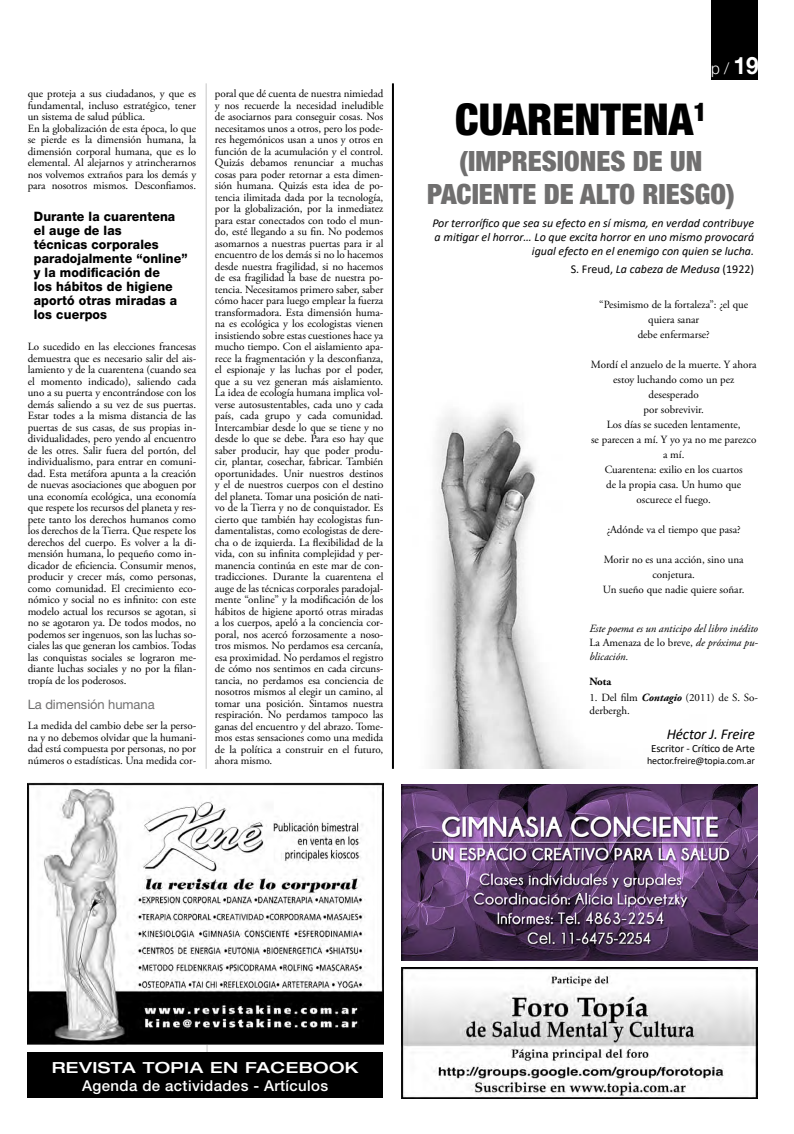
<style>
.page{position:relative;width:794px;height:1134px;background:#fff}
.page>*{position:absolute;margin:0;border:0;box-sizing:border-box;transform-origin:0 0}
.titular_editorial{font:900 condensed 44px "Helvetica Neue";color:#000}
.titular_editorial-2{font:900 condensed 28px/33px "Helvetica Neue";color:#706f6f;text-align:center}
.t1{font:300 16px "Helvetica Neue";color:#fff;scale:.95 1}
.t2{font:500 expanded 15.3px "Helvetica Neue";letter-spacing:.025em;color:#fff;scale:1.11 1}
.t3{font:500 15px "Helvetica Neue";letter-spacing:.025em;color:#fff}
.autor_topia{font:italic 15px "Calibri";letter-spacing:-.01em;color:#000}
.destacado{font:800 13px/14px "Helvetica Neue";letter-spacing:.01em;color:#000;scale:.95 1}
.subtitulo_interno{font:13px "Helvetica Neue";letter-spacing:-.005em;color:#706f6f}
.bajada{font:italic 12px "Calibri";color:#000}
.interior{font:11px/11.5px "Adobe Garamond Pro";color:#000;text-align:justify}
.interior-2{font:italic 11px/14px "Adobe Garamond Pro";color:#000}
.autormail{font:11px "Calibri";letter-spacing:-.01em;color:#000}
.interior-3{font:700 11px "Adobe Garamond Pro";color:#000}
.autormail-2{font:10px "Calibri";letter-spacing:-.01em;color:#000}
.s1{font-weight:700;font-size:24px}
.s2{font-style:normal}
.s3{font-weight:700;font-style:italic}
</style>
<div class="page">
<div style="left:712px;top:0;width:46px;height:79px;background:#000"></div>
<img style="left:431px;top:408px;width:155px;height:360px">
<hr style="left:206px;top:83px;width:1px;height:686px;background:#c6c6c6">
<hr style="left:206px;top:875px;width:1px;height:222px;background:#c6c6c6">
<hr style="left:392px;top:83px;width:2px;height:686px;background:#000">
<img style="left:28px;top:782px;width:355px;height:263px">
<img style="left:401px;top:784px;width:356px;height:177px">
<div style="left:27px;top:1052px;width:356px;height:45px;background:#000"></div>
<img style="left:402px;top:967px;width:356px;height:131px">
<p class="interior" style="left:28px;top:88px;width:170px">que proteja a sus ciudadanos, y que es fundamental, incluso estratégico, tener un sistema de salud pública.</p>
<p class="interior" style="left:28px;top:123px;width:170px">En la globalización de esta época, lo que se pierde es la dimensión humana, la dimensión corporal humana, que es lo elemental. Al alejarnos y atrincherarnos nos volvemos extraños para los demás y para nosotros mismos. Desconfiamos.</p>
<p class="destacado" style="left:34px;top:209px;width:163px">Durante la cuarentena el auge de las<br>técnicas corporales paradojalmente “online” y la modificación de<br>los hábitos de higiene aportó otras miradas a los cuerpos</p>
<p class="interior" style="left:28px;top:341px;width:170px">Lo sucedido en las elecciones francesas demuestra que es necesario salir del ais&shy;lamiento y de la cuarentena (cuando sea el momento indicado), saliendo cada uno a su puerta y encontrándose con los demás saliendo a su vez de sus puertas.<br>Estar todes a la misma distancia de las puertas de sus casas, de sus propias in&shy;dividualidades, pero yendo al encuentro de les otres. Salir fuera del portón, del individualismo, para entrar en comuni&shy;dad. Esta metáfora apunta a la creación de nuevas asociaciones que aboguen por una economía ecológica, una economía que respete los recursos del planeta y res&shy;pete tanto los derechos humanos como los derechos de la Tierra. Que respete los derechos del cuerpo. Es volver a la di&shy;mensión humana, lo pequeño como in&shy;dicador de eficiencia. Consumir menos, producir y crecer más, como personas, como comunidad. El crecimiento eco&shy;nómico y social no es infinito: con este modelo actual los recursos se agotan, si no se agotaron ya. De todos modos, no podemos ser ingenuos, son las luchas so&shy;ciales las que generan los cambios. Todas las conquistas sociales se lograron me&shy;diante luchas sociales y no por la filan&shy;tropía de los poderosos.</p>
<p class="subtitulo_interno" style="left:28px;top:697px;width:128px">La dimensión humana</p>
<p class="interior" style="left:28px;top:720px;width:170px">La medida del cambio debe ser la perso&shy;na y no debemos olvidar que la humani&shy;dad está compuesta por personas, no por números o estadísticas. Una medida cor-</p>
<p class="interior" style="left:215px;top:88px;width:170px">poral que dé cuenta de nuestra nimiedad y nos recuerde la necesidad ineludible de asociarnos para conseguir cosas. Nos necesitamos unos a otros, pero los pode&shy;res hegemónicos usan a unos y otros en función de la acumulación y el control.<br>Quizás debamos renunciar a muchas cosas para poder retornar a esta dimen&shy;sión humana. Quizás esta idea de po&shy;tencia ilimitada dada por la tecnología, por la globalización, por la inmediatez para estar conectados con todo el mun&shy;do, esté llegando a su fin. No podemos asomarnos a nuestras puertas para ir al encuentro de los demás si no lo hacemos desde nuestra fragilidad, si no hacemos de esa fragilidad la base de nuestra po&shy;tencia. Necesitamos primero saber, saber cómo hacer para luego emplear la fuerza transformadora. Esta dimensión huma&shy;na es ecológica y los ecologistas vienen insistiendo sobre estas cuestiones hace ya mucho tiempo. Con el aislamiento apa&shy;rece la fragmentación y la desconfianza, el espionaje y las luchas por el poder, que a su vez generan más aislamiento.<br>La idea de ecología humana implica vol&shy;verse autosustentables, cada uno y cada país, cada grupo y cada comunidad.<br>Intercambiar desde lo que se tiene y no desde lo que se debe. Para eso hay que saber producir, hay que poder produ&shy;cir, plantar, cosechar, fabricar. También oportunidades. Unir nuestros destinos y el de nuestros cuerpos con el destino del planeta. Tomar una posición de nati&shy;vo de la Tierra y no de conquistador. Es cierto que también hay ecologistas fun&shy;damentalistas, como ecologistas de dere&shy;cha o de izquierda. La flexibilidad de la vida, con su infinita complejidad y per&shy;manencia continúa en este mar de con&shy;tradicciones. Durante la cuarentena el auge de las técnicas corporales paradojal&shy;mente “online” y la modificación de los hábitos de higiene aportó otras miradas a los cuerpos, apeló a la conciencia cor&shy;poral, nos acercó forzosamente a noso&shy;tros mismos. No perdamos esa cercanía, esa proximidad. No perdamos el registro de cómo nos sentimos en cada circuns&shy;tancia, no perdamos esa conciencia de nosotros mismos al elegir un camino, al tomar una posición. Sintamos nuestra respiración. No perdamos tampoco las ganas del encuentro y del abrazo. Tome&shy;mos estas sensaciones como una medida de la política a construir en el futuro, ahora mismo.</p>
<h3 class="t1" style="left:711px;top:59px;width:52px">p / <span class="s1">19</span></h3>
<p class="titular_editorial" style="left:455px;top:92px;width:253px">CUARENTENA<sup>1</sup></p>
<p class="titular_editorial-2" style="left:427px;top:144px;width:309px">(IMPRESIONES DE UN<br>PACIENTE DE ALTO RIESGO)</p>
<p class="bajada" style="left:432px;top:214px;width:323px">Por terrorífico que sea su efecto en sí misma, en verdad contribuye</p>
<p class="bajada" style="left:434px;top:229px;width:321px">a mitigar el horror… Lo que excita horror en uno mismo provocará</p>
<p class="bajada" style="left:532px;top:243px;width:224px">igual efecto en el enemigo con quien se lucha.</p>
<p class="bajada" style="left:571px;top:260px;width:185px"><span class="s2">S. Freud,</span> La cabeza de Medusa <span class="s2">(1922)</span></p>
<p class="interior" style="left:599px;top:297px;width:150px;line-height:15px;text-align:center">“Pesimismo de la fortaleza”: ¿el que quiera sanar</p>
<p class="interior" style="left:637px;top:329px;width:74px">debe enfermarse?</p>
<p class="interior" style="left:591px;top:359px;width:167px">Mordí el anzuelo de la muerte. Y ahora</p>
<p class="interior" style="left:613px;top:372px;width:123px;line-height:15px;text-align:center">estoy luchando como un pez desesperado</p>
<p class="interior" style="left:643px;top:404px;width:62px">por sobrevivir.</p>
<p class="interior" style="left:607px;top:419px;width:135px">Los días se suceden lentamente,</p>
<p class="interior" style="left:591px;top:434px;width:167px">se parecen a mí. Y yo ya no me parezco</p>
<p class="interior" style="left:663px;top:449px;width:23px">a mí.</p>
<p class="interior" style="left:605px;top:464px;width:139px">Cuarentena: exilio en los cuartos</p>
<p class="interior" style="left:606px;top:479px;width:136px">de la propia casa. Un humo que</p>
<p class="interior" style="left:636px;top:494px;width:76px">oscurece el fuego.</p>
<p class="interior" style="left:606px;top:524px;width:136px">¿Adónde va el tiempo que pasa?</p>
<p class="interior" style="left:604px;top:552px;width:141px;line-height:15px;text-align:center">Morir no es una acción, sino una conjetura.</p>
<p class="interior" style="left:603px;top:584px;width:143px">Un sueño que nadie quiere soñar.</p>
<p class="interior-2" style="left:589px;top:622px;width:170px">Este poema es un anticipo del libro inédito</p>
<p class="interior-2" style="left:589px;top:636px;width:170px"><span class="s2">La Amenaza de lo breve,</span> de próxima pu&shy;blicación.</p>
<p class="interior-3" style="left:589px;top:675px;width:24px">Nota</p>
<p class="interior" style="left:589px;top:691px;width:170px;line-height:13.2px">1. Del film <span class="s3">Contagio</span> (2011) de S. So&shy;derbergh.</p>
<p class="autor_topia" style="left:667px;top:723px;width:90px">Héctor J. Freire</p>
<p class="autormail" style="left:651px;top:741px;width:105px">Escritor - Crítico de Arte</p>
<p class="autormail-2" style="left:647px;top:754px;width:109px">hector.freire@topia.com.ar</p>
<p class="t2" style="left:52px;top:1058px;width:278px">REVISTA TOPIA EN FACEBOOK</p>
<p class="t3" style="left:82px;top:1076px;width:247px">Agenda de actividades - Artículos</p>
</div>
